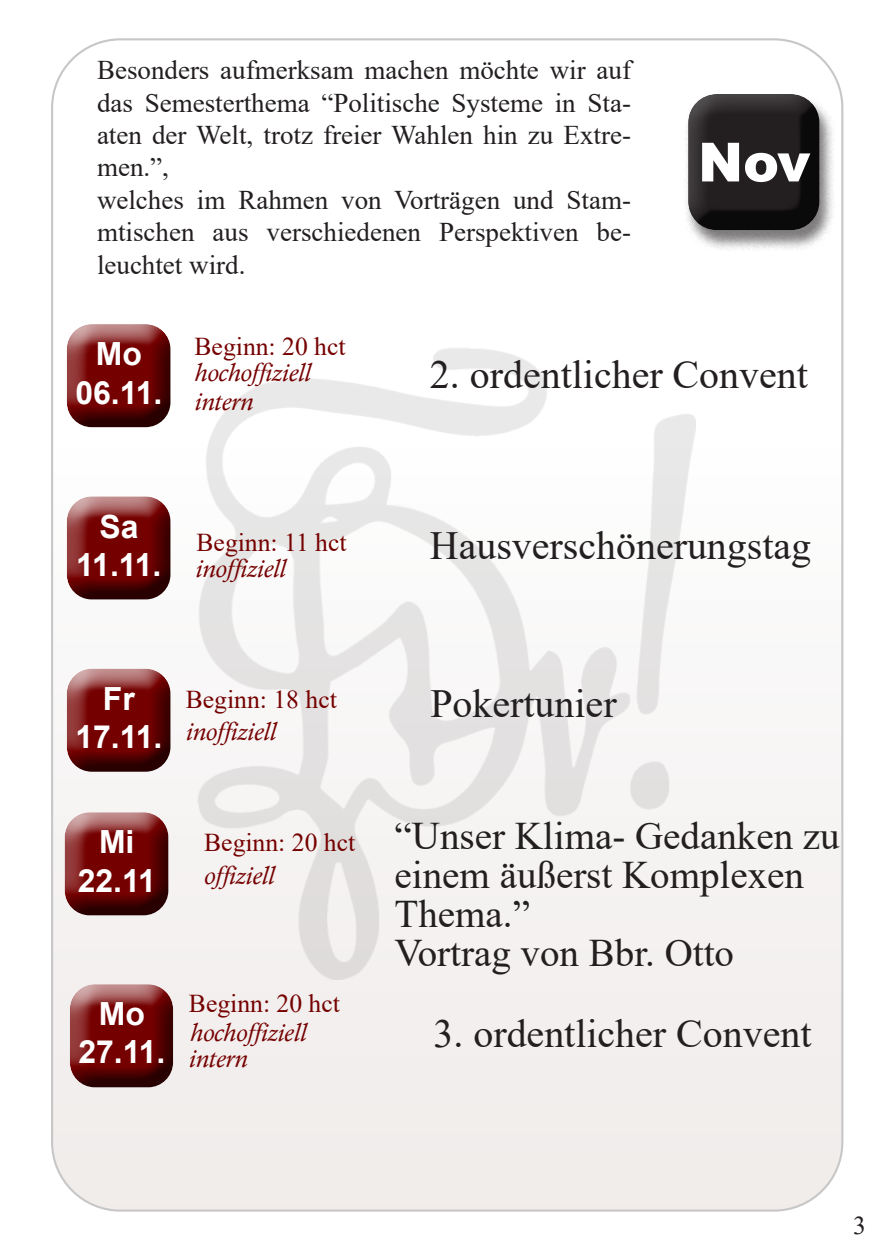
<style>
.page{position:relative;width:893px;height:1259px;background:#fff}
.page>*{position:absolute;margin:0;border:0;box-sizing:border-box;transform-origin:0 0}
.t1{font:900 54px "Arial";color:#fff}
.t2{font:39.9px "Times New Roman";color:#231f20}
.t3{font:39px/39px "Times New Roman";color:#231f20}
.t4{font:700 31.8px "Arial";color:#fff}
.t5{font:27px/32.4px "Times New Roman";color:#231f20;text-align:justify}
.t6{font:italic 25.8px "Calisto";color:#750000}
.t7{font:25.8px "Times New Roman";color:#750000}
.t8{font:25.8px "Times New Roman";color:#231f20}
</style>
<div class="page">
<div style="left:52px;top:39px;width:790px;height:1171px;background:linear-gradient(to right,#faf9f8,#f8f7f6);border-radius:68px"></div>
<img style="left:198px;top:347px;width:497px;height:632px">
<div style="left:684px;top:95px;width:151px;height:156px;background:#231f20;opacity:.59"></div>
<div style="left:684px;top:84px;width:138px;height:146px;background:#fff"></div>
<div style="left:684px;top:92px;width:138px;height:139px;background:#231f20;opacity:.75"></div>
<div style="left:66px;top:495px;width:108px;height:88px;background:#fff;opacity:.75"></div>
<div style="left:66px;top:501px;width:108px;height:102px;background:#231f20;opacity:.75"></div>
<div style="left:66px;top:668px;width:108px;height:87px;background:#fff;opacity:.75"></div>
<div style="left:66px;top:672px;width:108px;height:104px;background:#231f20;opacity:.75"></div>
<div style="left:69px;top:983px;width:108px;height:88px;background:#fff;opacity:.75"></div>
<div style="left:69px;top:988px;width:108px;height:103px;background:#231f20;opacity:.75"></div>
<div style="left:66px;top:323px;width:108px;height:88px;background:#fff;opacity:.75"></div>
<div style="left:66px;top:329px;width:108px;height:102px;background:#231f20;opacity:.75"></div>
<div style="left:64px;top:799px;width:108px;height:100px;background:#fff;opacity:.75"></div>
<div style="left:64px;top:817px;width:108px;height:102px;background:#231f20;opacity:.75"></div>
<p class="t5" style="left:97px;top:53px;width:536px">Besonders aufmerksam machen möchte wir auf das Semesterthema “Politische Systeme in Sta&shy;aten der Welt, trotz freier Wahlen hin zu Extre&shy;men.”,</p>
<p class="t5" style="left:97px;top:183px;width:535px">welches im Rahmen von Vorträgen und Stam&shy;mtischen aus verschiedenen Perspektiven be&shy;leuchtet wird.</p>
<p class="t1" style="left:698px;top:123px;width:114px">Nov</p>
<p class="t4" style="left:96px;top:332px;width:48px">Mo</p>
<p class="t4" style="left:75px;top:370px;width:88px">06.11.</p>
<p class="t7" style="left:195px;top:328px;width:153px">Beginn: 20 hct</p>
<p class="t6" style="left:195px;top:357px;width:118px">hochoffiziell</p>
<p class="t6" style="left:195px;top:386px;width:60px">intern</p>
<p class="t2" style="left:430px;top:347px;width:379px">2. ordentlicher Convent</p>
<p class="t4" style="left:99px;top:504px;width:41px">Sa</p>
<p class="t4" style="left:76px;top:542px;width:87px">11.11.</p>
<p class="t7" style="left:196px;top:524px;width:152px">Beginn: 11 hct</p>
<p class="t2" style="left:430px;top:517px;width:383px">Hausverschönerungstag</p>
<p class="t6" style="left:196px;top:553px;width:92px">inoffiziell</p>
<p class="t4" style="left:103px;top:676px;width:33px">Fr</p>
<p class="t4" style="left:75px;top:714px;width:88px">17.11.</p>
<p class="t7" style="left:186px;top:681px;width:153px">Beginn: 18 hct</p>
<p class="t6" style="left:186px;top:716px;width:92px">inoffiziell</p>
<p class="t4" style="left:99px;top:820px;width:37px">Mi</p>
<p class="t4" style="left:78px;top:858px;width:80px">22.11</p>
<p class="t7" style="left:204px;top:824px;width:153px">Beginn: 20 hct</p>
<p class="t6" style="left:204px;top:860px;width:72px">offiziell</p>
<p class="t4" style="left:99px;top:991px;width:48px">Mo</p>
<p class="t4" style="left:78px;top:1029px;width:88px">27.11.</p>
<p class="t7" style="left:189px;top:985px;width:153px">Beginn: 20 hct</p>
<p class="t6" style="left:190px;top:1017px;width:118px">hochoffiziell</p>
<p class="t6" style="left:189px;top:1043px;width:60px">intern</p>
<p class="t2" style="left:430px;top:676px;width:188px">Pokertunier</p>
<p class="t3" style="left:395px;top:815px;width:447px">“Unser Klima- Gedanken zu einem äußerst Komplexen<br>Thema.”</p>
<p class="t3" style="left:395px;top:932px;width:341px">Vortrag von Bbr. Otto</p>
<p class="t2" style="left:433px;top:1005px;width:379px">3. ordentlicher Convent</p>
<p class="t8" style="left:853px;top:1207px;width:14px">3</p>
</div>
